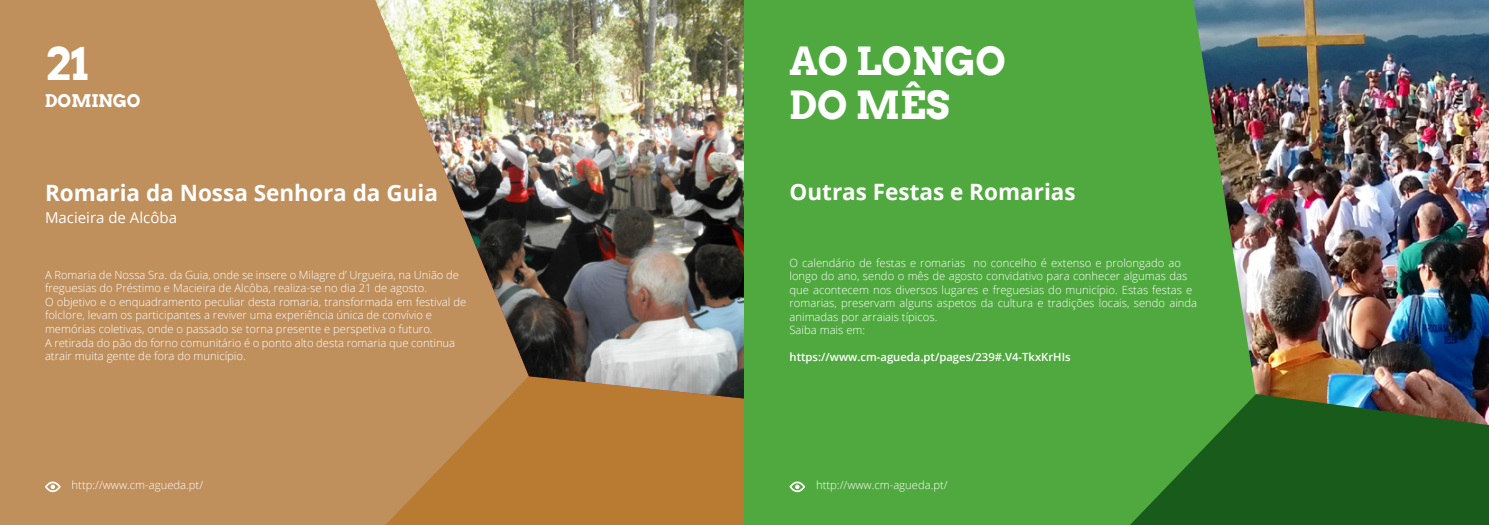
<style>
.page{position:relative;width:1489px;height:525px;background:#fff}
.page>*{position:absolute;margin:0;border:0;box-sizing:border-box;transform-origin:0 0}
.t1{font:700 45px "Arvo";color:#fff}
.t2{font:700 38.75px/43.8px "Arvo";color:#fff}
.t3{font:700 22.5px "Open Sans";color:#fff}
.t4{font:700 17.5px "Arvo";color:#fff}
.t5{font:15px "Open Sans";color:#fff}
.t6{font:300 11.25px/13.5px "Open Sans";color:#fff}
.t7{font:600 11.25px "Open Sans";color:#fff}
</style>
<div class="page">
<div style="left:0;top:0;width:744px;height:524px;background:#bf8f5c"></div>
<svg style="left:387px;top:398px;width:357px;height:126px;fill:#b97a32"></svg>
<svg style="left:45px;top:481px;width:16px;height:11px"></svg>
<img style="left:375px;top:0;width:369px;height:398px">
<div style="left:744px;top:0;width:744px;height:524px;background:#4fa93e"></div>
<svg style="left:1131px;top:425px;width:357px;height:99px;background:#1f651e"></svg>
<svg style="left:789px;top:481px;width:16px;height:11px"></svg>
<img style="left:1193px;top:0;width:295px;height:425px">
<h1 class="t1" style="left:45px;top:36px;width:45px">21</h1>
<h3 class="t4" style="left:45px;top:89px;width:97px">DOMINGO</h3>
<h3 class="t3" style="left:45px;top:176px;width:394px">Romaria da Nossa Senhora da Guia</h3>
<h3 class="t5" style="left:45px;top:207px;width:133px">Macieira de Alcôba</h3>
<p class="t6" style="left:45px;top:268px;width:423px">A Romaria de Nossa Sra. da Guia, onde se insere o Milagre d’ Urgueira, na União de freguesias do Préstimo e Macieira de Alcôba, realiza-se no dia 21 de agosto.<br>O objetivo e o enquadramento peculiar desta romaria, transformada em festival de folclore, levam os participantes a reviver uma experiência única de convívio e memórias coletivas, onde o passado se torna presente e perspetiva o futuro.<br>A retirada do pão do forno comunitário é o ponto alto desta romaria que continua atrair muita gente de fora do município.</p>
<p class="t6" style="left:72px;top:477px;width:133px">http://www.cm-agueda.pt/</p>
<h2 class="t2" style="left:789px;top:39px;width:218px">AO LONGO<br>DO MÊS</h2>
<h3 class="t3" style="left:789px;top:175px;width:287px">Outras Festas e Romarias</h3>
<p class="t6" style="left:789px;top:255px;width:409px">O calendário de festas e romarias no concelho é extenso e prolongado ao longo do ano, sendo o mês de agosto convidativo para conhecer algumas das que acontecem nos diversos lugares e freguesias do município. Estas festas e romarias, preservam alguns aspetos da cultura e tradições locais, sendo ainda animadas por arraiais típicos.<br>Saiba mais em:</p>
<p class="t7" style="left:789px;top:349px;width:283px">https://www.cm-agueda.pt/pages/239#.V4-TkxKrHIs</p>
<p class="t6" style="left:816px;top:477px;width:133px">http://www.cm-agueda.pt/</p>
</div>
